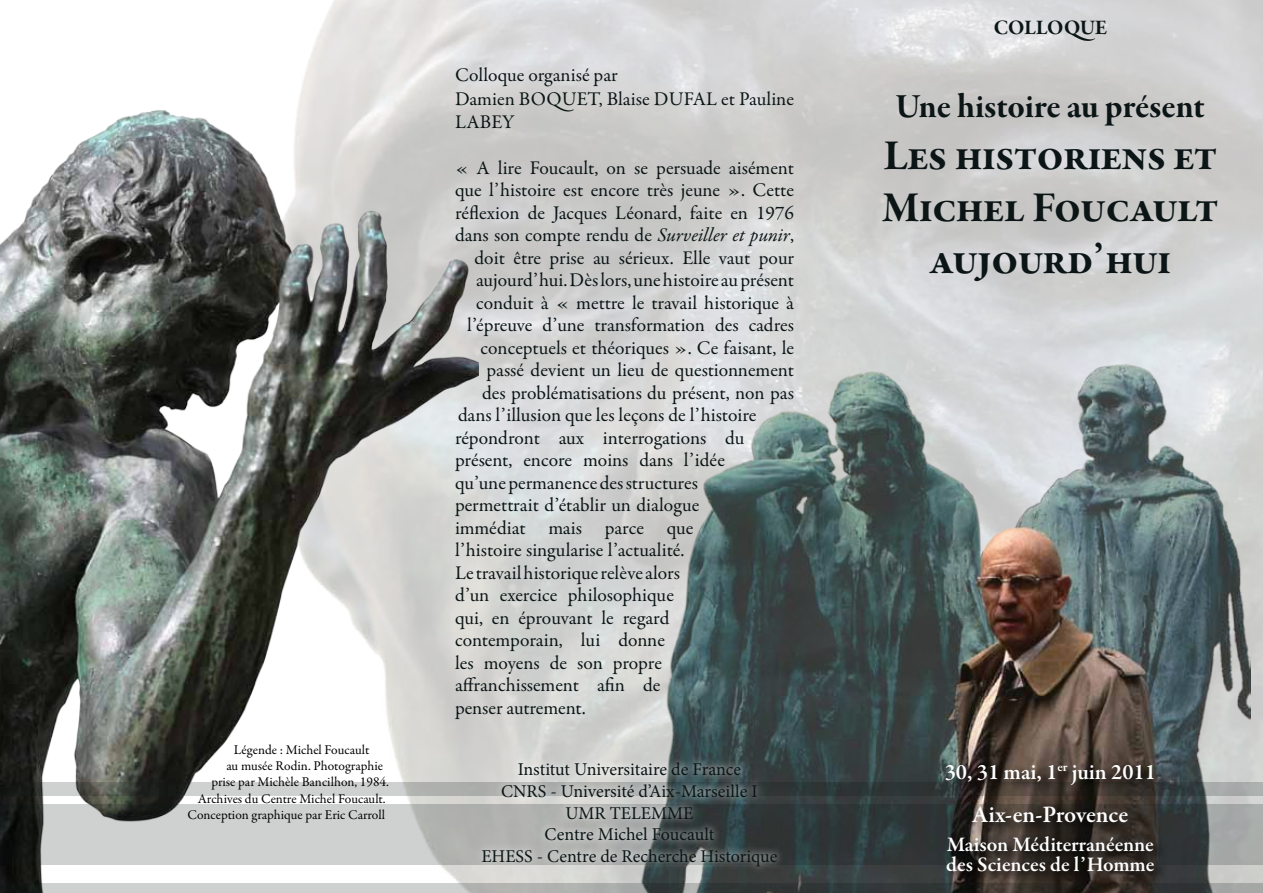
<style>
.page{position:relative;width:1263px;height:893px;background:#fff}
.page>*{position:absolute;margin:0;border:0;box-sizing:border-box;transform-origin:0 0}
.t1{font:43.5px/52.2px "Garamond Premr Pro Bd Subh";letter-spacing:-.005em;color:#0b1516;text-align:center}
.t2{font:34.5px "Garamond Premr Pro Bd Subh";color:#0b1516}
.t3{font:600 24px "Garamond Premr Pro";letter-spacing:-.005em;color:#fff}
.t4{font:600 22.5px "Garamond Premr Pro";color:#fff}
.t5{font:600 21px/19.5px "Garamond Premr Pro";letter-spacing:-.005em;color:#fff}
.t6{font:21px "Garamond Premr Pro Bd Subh";color:#0b1516}
.t7{font:19.5px/23.4px "Garamond Premr Pro";color:#0b1516}
.t8{font:18px/21.6px "Minion Pro";letter-spacing:-.005em;color:#0b1516;text-align:center}
.t9{font:13.5px "Garamond Premr Pro";color:#000}
.s1{font-style:italic}
</style>
<div class="page">
<img style="left:325px;top:0;width:938px;height:883px">
<img style="left:0;top:19px;width:479px;height:864px">
<img style="left:541px;top:316px;width:709px;height:567px">
<svg style="left:0;top:782px;width:1263px;height:13px;background:#7b7f7e"></svg>
<svg style="left:0;top:804px;width:1263px;height:61px;background:#8b8f8e"></svg>
<svg style="left:0;top:883px;width:1263px;height:10px;background:#7c7e7d"></svg>
<svg style="left:946px;top:761px;width:221px;height:36px;background:#3d3630"></svg>
<svg style="left:972px;top:802px;width:170px;height:32px;background:#38312b"></svg>
<svg style="left:946px;top:834px;width:223px;height:49px;background:#2e2924"></svg>
<svg style="left:475px;top:755px;width:309px;height:119px;background:#909594"></svg>
<p class="t9" style="left:234px;top:742px;width:137px">Légende : Michel Foucault</p>
<p class="t9" style="left:226px;top:758px;width:158px">au musée Rodin. Photographie</p>
<p class="t9" style="left:211px;top:774px;width:179px">prise par Michèle Bancilhon, 1984.</p>
<p class="t9" style="left:198px;top:790px;width:189px">Archives du Centre Michel Foucault.</p>
<p class="t9" style="left:187px;top:806px;width:199px">Conception graphique par Eric Carroll</p>
<p class="t7" style="left:455px;top:64px;width:340px">Colloque organisé par<br>Damien BOQUET, Blaise DUFAL et Pauline<br>LABEY</p>
<p class="t7" style="left:455px;top:156px;width:340px">« A lire Foucault, on se persuade aisément</p>
<p class="t7" style="left:455px;top:179px;width:341px">que l’histoire est encore très jeune ». Cette</p>
<p class="t7" style="left:455px;top:201px;width:340px">réflexion de Jacques Léonard, faite en 1976</p>
<p class="t7" style="left:455px;top:224px;width:341px">dans son compte rendu de <span class="s1">Surveiller et punir</span>,</p>
<p class="t7" style="left:474px;top:246px;width:321px">doit être prise au sérieux. Elle vaut pour</p>
<p class="t7" style="left:476px;top:269px;width:319px">aujourd’hui. Dès lors, une histoire au présent</p>
<p class="t7" style="left:476px;top:291px;width:319px">conduit à « mettre le travail historique à</p>
<p class="t7" style="left:467px;top:314px;width:329px">l’épreuve d’une transformation des cadres</p>
<p class="t7" style="left:480px;top:336px;width:315px">conceptuels et théoriques ». Ce faisant, le</p>
<p class="t7" style="left:486px;top:359px;width:309px">passé devient un lieu de questionnement</p>
<p class="t7" style="left:482px;top:381px;width:313px">des problématisations du présent, non pas</p>
<p class="t7" style="left:458px;top:404px;width:300px">dans l’illusion que les leçons de l’histoire</p>
<p class="t7" style="left:455px;top:426px;width:291px">répondront aux interrogations du</p>
<p class="t7" style="left:455px;top:449px;width:271px">présent, encore moins dans l’idée</p>
<p class="t7" style="left:455px;top:471px;width:244px">qu’une permanence des structures</p>
<p class="t7" style="left:455px;top:494px;width:246px">permettrait d’établir un dialogue</p>
<p class="t7" style="left:455px;top:517px;width:240px">immédiat mais parce que</p>
<p class="t7" style="left:455px;top:539px;width:231px">l’histoire singularise l’actualité.</p>
<p class="t7" style="left:455px;top:562px;width:227px">Le travail historique relève alors</p>
<p class="t7" style="left:455px;top:584px;width:220px">d’un exercice philosophique</p>
<p class="t7" style="left:455px;top:607px;width:216px">qui, en éprouvant le regard</p>
<p class="t7" style="left:455px;top:629px;width:212px">contemporain, lui donne</p>
<p class="t7" style="left:455px;top:652px;width:208px">les moyens de son propre</p>
<p class="t7" style="left:455px;top:674px;width:207px">affranchissement afin de</p>
<p class="t7" style="left:455px;top:697px;width:132px">penser autrement.</p>
<p class="t8" style="left:481px;top:759px;width:298px">Institut Universitaire de France<br>CNRS - Université d’Aix-Marseille I<br>UMR TELEMME<br>Centre Michel Foucault<br>EHESS - Centre de Recherche Historique</p>
<p class="t6" style="left:994px;top:15px;width:115px">COLLOQUE</p>
<h2 class="t2" style="left:896px;top:86px;width:310px">Une histoire au présent</h2>
<h1 class="t1" style="left:883px;top:130px;width:337px">Les historiens et<br>Michel Foucault aujourd’hui</h1>
<p class="t4" style="left:945px;top:758px;width:213px">30, 31 mai, 1<sup>er</sup> juin 2011</p>
<p class="t3" style="left:972px;top:800px;width:158px">Aix-en-Provence</p>
<p class="t5" style="left:946px;top:835px;width:210px">Maison Méditerranéenne des Sciences de l’Homme</p>
</div>
